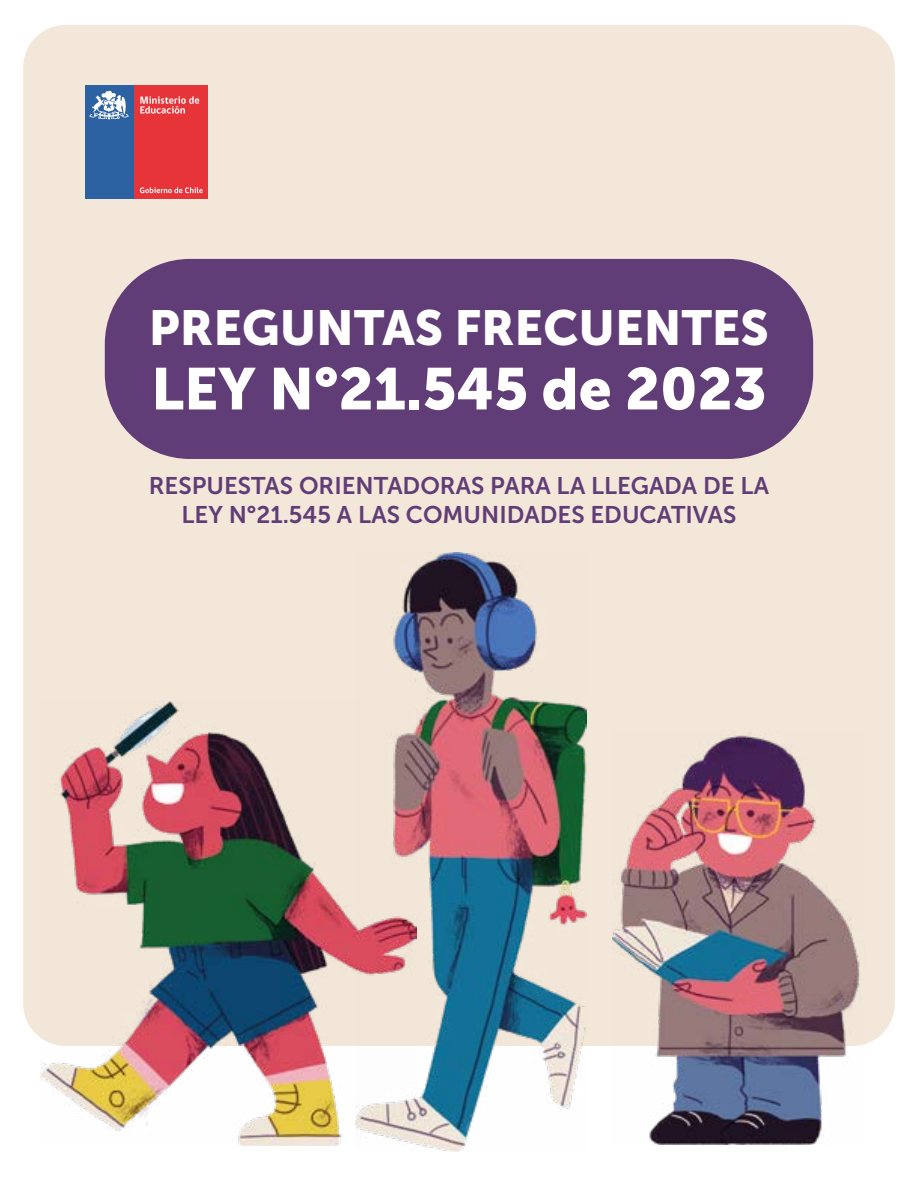
<style>
.page{position:relative;width:918px;height:1188px;background:#fff}
.page>*{position:absolute;margin:0;border:0;box-sizing:border-box;transform-origin:0 0}
.t1{font:58.35px "Museo Sans 900";color:#fff}
.t2{font:48.9px "Museo Sans 900";color:#fff}
.t3{font:24px/28.8px "Museo Sans 700";color:#613d77;text-align:center}
</style>
<div class="page">
<div style="left:23px;top:25px;width:872px;height:1021px;background:#f2e7d9;border-radius:43px"></div>
<div style="left:105px;top:259px;width:708px;height:200px;background:#613d77;border-radius:85px"></div>
<div style="left:85px;top:85px;width:50px;height:114px;background:#2c61a2"></div>
<div style="left:135px;top:85px;width:73px;height:114px;background:#e73439"></div>
<svg style="left:140px;top:187px;width:63px;height:6px"></svg>
<svg style="left:89px;top:91px;width:40px;height:29px"></svg>
<svg style="left:140px;top:96px;width:59px;height:18px"></svg>
<img style="left:393px;top:553px;width:194px;height:598px">
<img style="left:613px;top:733px;width:251px;height:411px">
<img style="left:40px;top:701px;width:377px;height:445px">
<h2 class="t2" style="left:149px;top:300px;width:622px">PREGUNTAS FRECUENTES</h2>
<h1 class="t1" style="left:151px;top:356px;width:617px">LEY N°21.545 de 2023</h1>
<p class="t3" style="left:149px;top:471px;width:622px">RESPUESTAS ORIENTADORAS PARA LA LLEGADA DE LA<br>LEY N°21.545 A LAS COMUNIDADES EDUCATIVAS</p>
</div>
